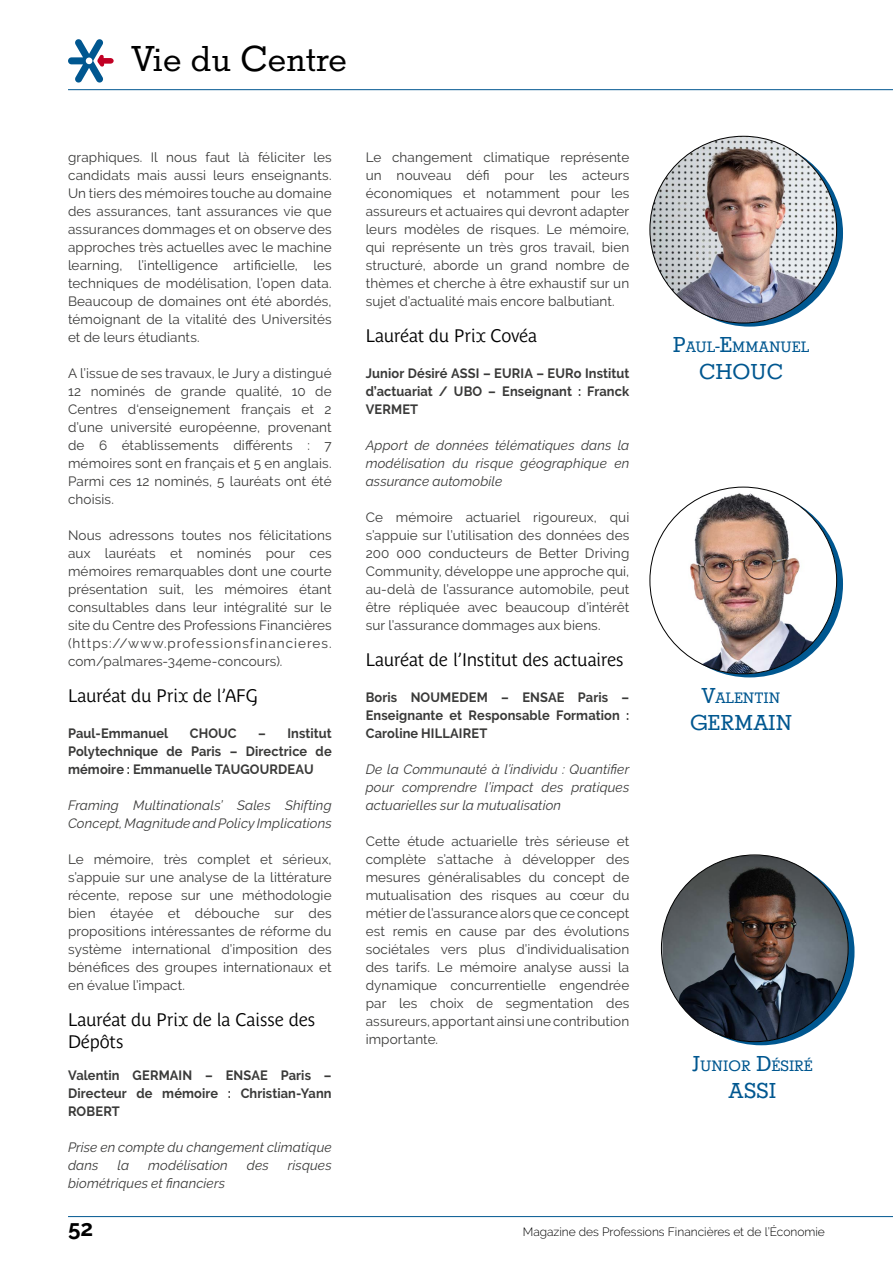
<style>
.page{position:relative;width:893px;height:1263px;background:#fff}
.page>*{position:absolute;margin:0;border:0;box-sizing:border-box;transform-origin:0 0}
.t1{font:37.5px "Stymie";color:#000}
.t2{font:22.5px "Stymie";color:#005790}
.t3{font:700 22.5px "Raleway";color:#000}
.t4{font:18px/21.6px "Parisine Plus Std Gris";letter-spacing:-.015em;color:#000}
.t5{font:15.75px "Stymie";color:#005790}
.t6{font:13.5px/18px "Raleway";letter-spacing:.01em;color:#3a3a39;text-align:justify}
.t7{font:italic 13.5px/18px "Raleway";letter-spacing:.01em;color:#3a3a39}
.t8{font:700 13.5px/18px "Raleway";letter-spacing:.01em;color:#3a3a39;text-align:justify;scale:.95 1}
.t9{font:300 12px "Raleway";color:#000}
.s1{font-size:22.5px}
</style>
<div class="page">
<hr style="left:68px;top:1216px;width:825px;height:1px;background:#005790">
<hr style="left:68px;top:89px;width:825px;height:1px;background:#005790">
<svg style="left:68px;top:39px;width:46px;height:44px"></svg>
<svg style="left:656px;top:140px;width:187px;height:187px"></svg>
<svg style="left:656px;top:491px;width:187px;height:186px"></svg>
<img style="left:650px;top:136px;width:187px;height:187px;border-radius:93px">
<img style="left:650px;top:487px;width:187px;height:187px;border-radius:93px">
<img style="left:662px;top:855px;width:186px;height:187px">
<h1 class="t1" style="left:132px;top:37px;width:217px">Vie du Centre</h1>
<p class="t6" style="left:68px;top:148px;width:265px">graphiques. Il nous faut là féliciter les candidats mais aussi leurs enseignants.<br>Un tiers des mémoires touche au domaine des assurances, tant assurances vie que assurances dommages et on observe des approches très actuelles avec le machine learning, l’intelligence artificielle, les techniques de modélisation, l’open data.<br>Beaucoup de domaines ont été abordés, témoignant de la vitalité des Universités et de leurs étudiants.</p>
<p class="t6" style="left:68px;top:364px;width:265px">A l’issue de ses travaux, le Jury a distingué 12 nominés de grande qualité, 10 de Centres d‘enseignement français et 2 d’une université européenne, provenant de 6 établissements différents : 7 mémoires sont en français et 5 en anglais.<br>Parmi ces 12 nominés, 5 lauréats ont été choisis.</p>
<p class="t6" style="left:68px;top:526px;width:265px">Nous adressons toutes nos félicitations aux lauréats et nominés pour ces mémoires remarquables dont une courte présentation suit, les mémoires étant consultables dans leur intégralité sur le site du Centre des Professions Financières (https://www.professionsfinancieres. com/palmares-34eme-concours).</p>
<h3 class="t4" style="left:68px;top:685px;width:191px">Lauréat du Prix de l’AFG</h3>
<p class="t8" style="left:68px;top:724px;width:107px">Paul-Emmanuel</p>
<p class="t8" style="left:190px;top:724px;width:51px">CHOUC</p>
<p class="t8" style="left:68px;top:724px;width:279px;text-indent:190px">– Institut Polytechnique de Paris – Directrice de mémoire : Emmanuelle TAUGOURDEAU</p>
<p class="t7" style="left:68px;top:796px;width:265px">Framing Multinationals’ Sales Shifting<br>Concept, Magnitude and Policy Implications</p>
<p class="t6" style="left:68px;top:850px;width:265px">Le mémoire, très complet et sérieux, s’appuie sur une analyse de la littérature récente, repose sur une méthodologie bien étayée et débouche sur des propositions intéressantes de réforme du système international d’imposition des bénéfices des groupes internationaux et en évalue l’impact.</p>
<h3 class="t4" style="left:68px;top:1009px;width:249px">Lauréat du Prix de la Caisse des<br>Dépôts</h3>
<p class="t8" style="left:68px;top:1066px;width:279px">Valentin GERMAIN – ENSAE Paris – Directeur de mémoire : Christian-Yann ROBERT</p>
<p class="t7" style="left:68px;top:1138px;width:265px">Prise en compte du changement climatique dans</p>
<p class="t7" style="left:118px;top:1156px;width:13px">la</p>
<p class="t7" style="left:148px;top:1156px;width:81px">modélisation</p>
<p class="t7" style="left:247px;top:1156px;width:23px">des</p>
<p class="t7" style="left:288px;top:1156px;width:45px">risques</p>
<p class="t7" style="left:68px;top:1174px;width:159px">biométriques et financiers</p>
<p class="t6" style="left:366px;top:148px;width:265px">Le changement climatique représente un nouveau défi pour les acteurs économiques et notamment pour les assureurs et actuaires qui devront adapter leurs modèles de risques. Le mémoire, qui représente un très gros travail, bien structuré, aborde un grand nombre de thèmes et cherche à être exhaustif sur un sujet d’actualité mais encore balbutiant.</p>
<h3 class="t4" style="left:366px;top:325px;width:173px">Lauréat du Prix Covéa</h3>
<p class="t8" style="left:366px;top:364px;width:279px">Junior Désiré ASSI – EURIA – EURo Institut d’actuariat / UBO – Enseignant : Franck VERMET</p>
<p class="t7" style="left:366px;top:436px;width:265px;text-align:justify">Apport de données télématiques dans la modélisation du risque géographique en assurance automobile</p>
<p class="t6" style="left:366px;top:508px;width:265px">Ce mémoire actuariel rigoureux, qui s’appuie sur l’utilisation des données des 200 000 conducteurs de Better Driving Community, développe une approche qui, au-delà de l’assurance automobile, peut être répliquée avec beaucoup d’intérêt sur l’assurance dommages aux biens.</p>
<h3 class="t4" style="left:366px;top:649px;width:259px">Lauréat de l’Institut des actuaires</h3>
<p class="t8" style="left:366px;top:688px;width:279px">Boris NOUMEDEM – ENSAE Paris – Enseignante et Responsable Formation :<br>Caroline HILLAIRET</p>
<p class="t7" style="left:366px;top:760px;width:265px;text-align:justify">De la Communauté à l’individu : Quantifier pour comprendre l’impact des pratiques actuarielles sur la mutualisation</p>
<p class="t6" style="left:366px;top:832px;width:265px">Cette étude actuarielle très sérieuse et complète s’attache à développer des mesures généralisables du concept de mutualisation des risques au cœur du métier de l’assurance alors que ce concept est remis en cause par des évolutions sociétales vers plus d’individualisation des tarifs. Le mémoire analyse aussi la dynamique concurrentielle engendrée par les choix de segmentation des assureurs, apportant ainsi une contribution importante.</p>
<p class="t5" style="left:673px;top:338px;width:137px"><span class="s1">P</span>AUL<span class="s1">-E</span>MMANUEL</p>
<h2 class="t2" style="left:699px;top:358px;width:84px">CHOUC</h2>
<p class="t5" style="left:702px;top:688px;width:80px"><span class="s1">V</span>ALENTIN</p>
<h2 class="t2" style="left:690px;top:709px;width:16px">GER</h2>
<h2 class="t2" style="left:734px;top:709px;width:33px">MAIN</h2>
<p class="t5" style="left:692px;top:1056px;width:122px"><span class="s1">J</span>UNIOR <span class="s1">D</span>ÉSIRÉ</p>
<h2 class="t2" style="left:729px;top:1077px;width:13px">ASSI</h2>
<h2 class="t3" style="left:68px;top:1215px;width:27px">52</h2>
<p class="t9" style="left:523px;top:1225px;width:304px">Magazine des Professions Financières et de l’Économie</p>
</div>
